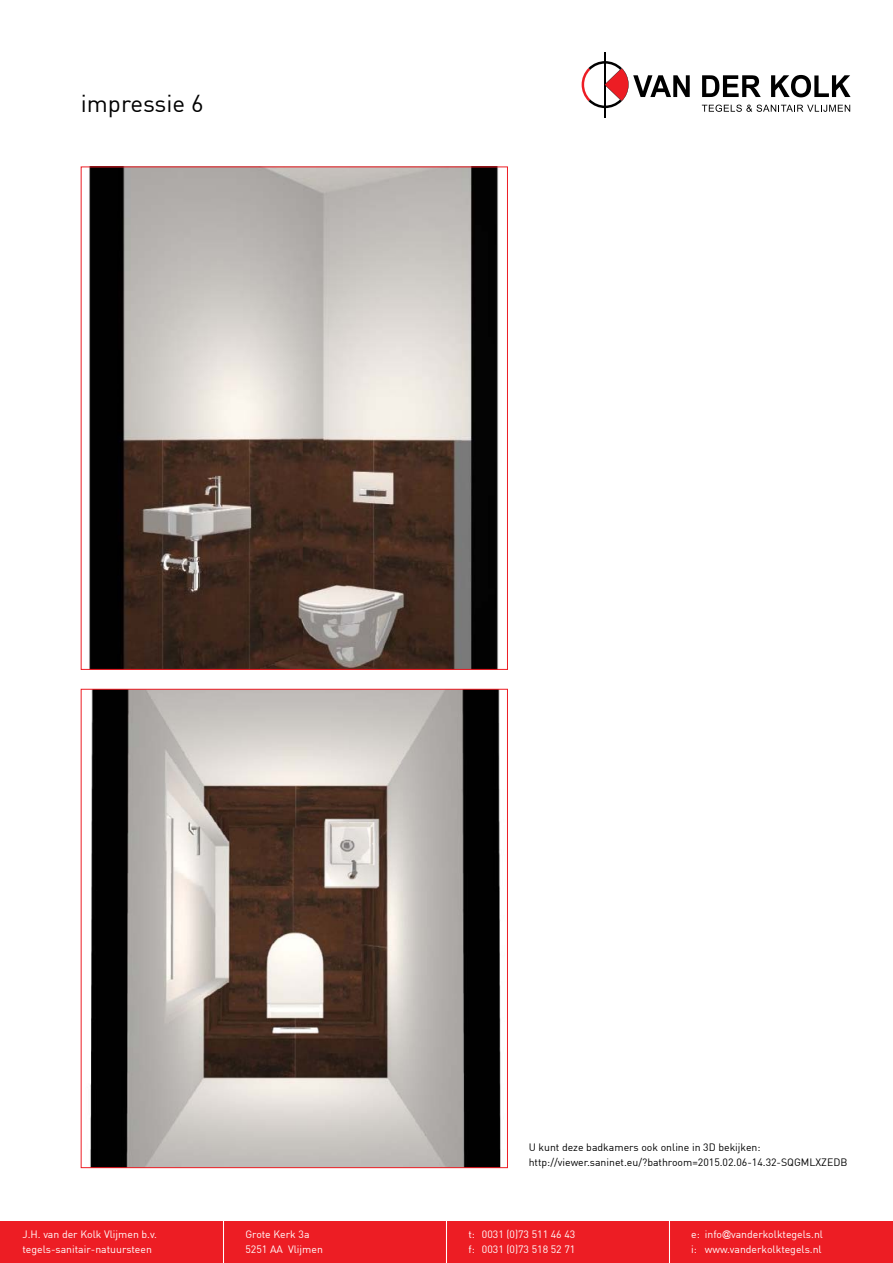
<style>
.page{position:relative;width:893px;height:1263px;background:#fff}
.page>*{position:absolute;margin:0;border:0;box-sizing:border-box;transform-origin:0 0}
.t1{font:24px "DIN";color:#000}
.t2{font:10.5px/15px "DIN";color:#fff}
.t3{font:10.5px/15px "DIN";color:#000}
.s1{font-family:"Arial";font-size:9px}
</style>
<div class="page">
<div style="left:0;top:1221px;width:893px;height:42px;background:#ed1d24"></div>
<hr style="left:604px;top:52px;width:2px;height:66px;background:#000">
<svg style="left:582px;top:61px;width:268px;height:51px"></svg>
<hr style="left:223px;top:1197px;width:1px;height:66px;background:#fff">
<hr style="left:446px;top:1197px;width:1px;height:66px;background:#fff">
<hr style="left:669px;top:1197px;width:1px;height:66px;background:#fff">
<img style="left:89px;top:169px;width:410px;height:499px">
<img style="left:90px;top:691px;width:411px;height:475px">
<h1 class="t1" style="left:81px;top:89px;width:124px">impressie 6</h1>
<p class="t3" style="left:529px;top:1139px;width:320px">U kunt deze badkamers ook online in 3D bekijken: http://viewer.saninet.eu/?bathroom=2015.02.06-14.32-SQGMLXZEDB</p>
<p class="t2" style="left:23px;top:1226px;width:136px">J.H. van der Kolk Vlijmen b.v. tegels-sanitair-natuursteen</p>
<p class="t2" style="left:245px;top:1226px;width:79px">Grote Kerk 3a<br>5251 AA Vlijmen</p>
<p class="t2" style="left:468px;top:1226px;width:108px">t: 0031 (0)73 511 46 43 f: 0031 (0)73 518 52 71</p>
<p class="t2" style="left:691px;top:1226px;width:133px">e: info<span class="s1">@</span>vanderkolktegels.nl i: www.vanderkolktegels.nl</p>
</div>
